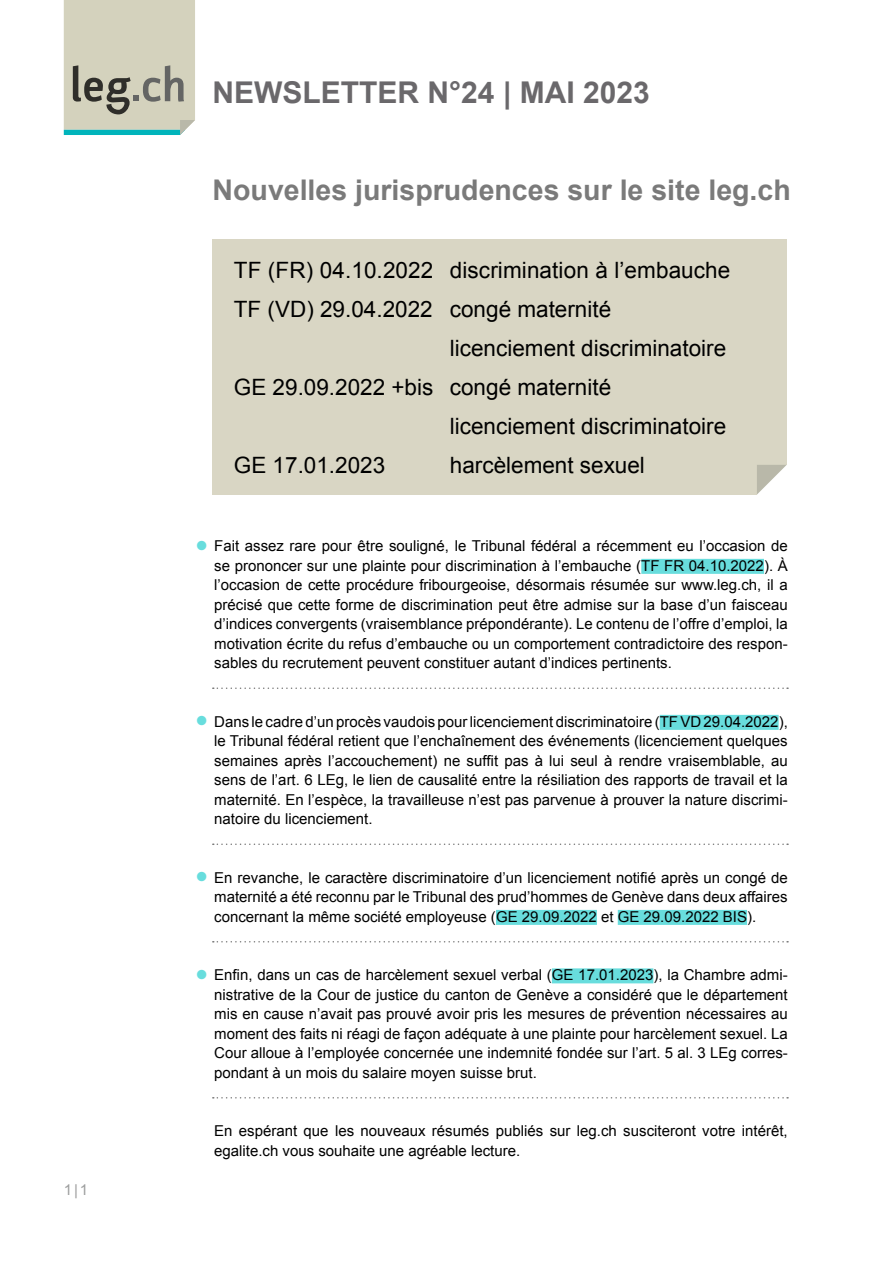
<style>
.page{position:relative;width:893px;height:1263px;background:#fff}
.page>*{position:absolute;margin:0;border:0;box-sizing:border-box;transform-origin:0 0}
.t1{font:700 30px "Arial";color:#6a686b}
.t2{font:700 28.5px "Arial";color:#7a7a7a}
.t3{font:22.5px "Arial";color:#000}
.t4{font:15px/19.5px "Arial";color:#000;text-align:justify}
.t5{font:15px "Arial";color:#9d9e9e}
.s1{font-size:37.5px;color:#68dddd}
</style>
<div class="page">
<svg style="left:64px;top:0;width:131px;height:135px;background:#c0c4b2"></svg>
<div style="left:213px;top:239px;width:574px;height:256px;background:#d9d6c4"></div>
<div style="left:641px;top:559px;width:123px;height:15px;background:#68dddd"></div>
<svg style="left:213px;top:687px;width:575px;height:2px"></svg>
<div style="left:660px;top:715px;width:119px;height:15px;background:#68dddd"></div>
<svg style="left:213px;top:843px;width:575px;height:2px"></svg>
<svg style="left:213px;top:941px;width:575px;height:1px"></svg>
<div style="left:496px;top:910px;width:101px;height:15px;background:#68dddd"></div>
<div style="left:618px;top:910px;width:129px;height:15px;background:#68dddd"></div>
<div style="left:552px;top:968px;width:101px;height:15px;background:#68dddd"></div>
<svg style="left:213px;top:1097px;width:575px;height:1px"></svg>
<svg style="left:757px;top:465px;width:30px;height:30px"></svg>
<p class="t5" style="left:64px;top:1180px;width:26px">1|1</p>
<h1 class="t1" style="left:213px;top:72px;width:439px">NEWSLETTER N°24 | MAI 2023</h1>
<h2 class="t2" style="left:213px;top:171px;width:580px">Nouvelles jurisprudences sur le site leg.ch</h2>
<h3 class="t3" style="left:234px;top:256px;width:498px">TF (FR) 04.10.2022 discrimination à l’embauche</h3>
<h3 class="t3" style="left:234px;top:295px;width:379px">TF (VD) 29.04.2022 congé maternité</h3>
<h3 class="t3" style="left:450px;top:334px;width:278px">licenciement discriminatoire</h3>
<h3 class="t3" style="left:234px;top:373px;width:379px">GE 29.09.2022 +bis congé maternité</h3>
<h3 class="t3" style="left:450px;top:412px;width:278px">licenciement discriminatoire</h3>
<h3 class="t3" style="left:234px;top:451px;width:153px">GE 17.01.2023</h3>
<h3 class="t3" style="left:450px;top:451px;width:197px">harcèlement sexuel</h3>
<p class="t4" style="left:214px;top:536px;width:575px;text-indent:-19px"><span class="s1">•</span> Fait assez rare pour être souligné, le Tribunal fédéral a récemment eu l’occasion de se prononcer sur une plainte pour discrimination à l’embauche (TF FR 04.10.2022). À l’occasion de cette procédure fribourgeoise, désormais résumée sur www.leg.ch, il a précisé que cette forme de discrimination peut être admise sur la base d’un faisceau d’indices convergents (vraisemblance prépondérante). Le contenu de l’offre d’emploi, la motivation écrite du refus d’embauche ou un comportement contradictoire des respon&shy;sables du recrutement peuvent constituer autant d’indices pertinents.</p>
<p class="t4" style="left:214px;top:712px;width:575px;text-indent:-19px"><span class="s1">•</span> Dans le cadre d’un procès vaudois pour licenciement discriminatoire (TF VD 29.04.2022), le Tribunal fédéral retient que l’enchaînement des événements (licenciement quelques semaines après l’accouchement) ne suffit pas à lui seul à rendre vraisemblable, au sens de l’art. 6 LEg, le lien de causalité entre la résiliation des rapports de travail et la maternité. En l’espèce, la travailleuse n’est pas parvenue à prouver la nature discrimi&shy;natoire du licenciement.</p>
<p class="t4" style="left:214px;top:868px;width:575px;text-indent:-19px"><span class="s1">•</span> En revanche, le caractère discriminatoire d’un licenciement notifié après un congé de maternité a été reconnu par le Tribunal des prud’hommes de Genève dans deux affaires concernant la même société employeuse (GE 29.09.2022 et GE 29.09.2022 BIS).</p>
<p class="t4" style="left:214px;top:965px;width:575px;text-indent:-19px"><span class="s1">•</span> Enfin, dans un cas de harcèlement sexuel verbal (GE 17.01.2023), la Chambre admi&shy;nistrative de la Cour de justice du canton de Genève a considéré que le département mis en cause n’avait pas prouvé avoir pris les mesures de prévention nécessaires au moment des faits ni réagi de façon adéquate à une plainte pour harcèlement sexuel. La Cour alloue à l’employée concernée une indemnité fondée sur l’art. 5 al. 3 LEg corres&shy;pondant à un mois du salaire moyen suisse brut.</p>
<p class="t4" style="left:214px;top:1121px;width:575px">En espérant que les nouveaux résumés publiés sur leg.ch susciteront votre intérêt, egalite.ch vous souhaite une agréable lecture.</p>
</div>
